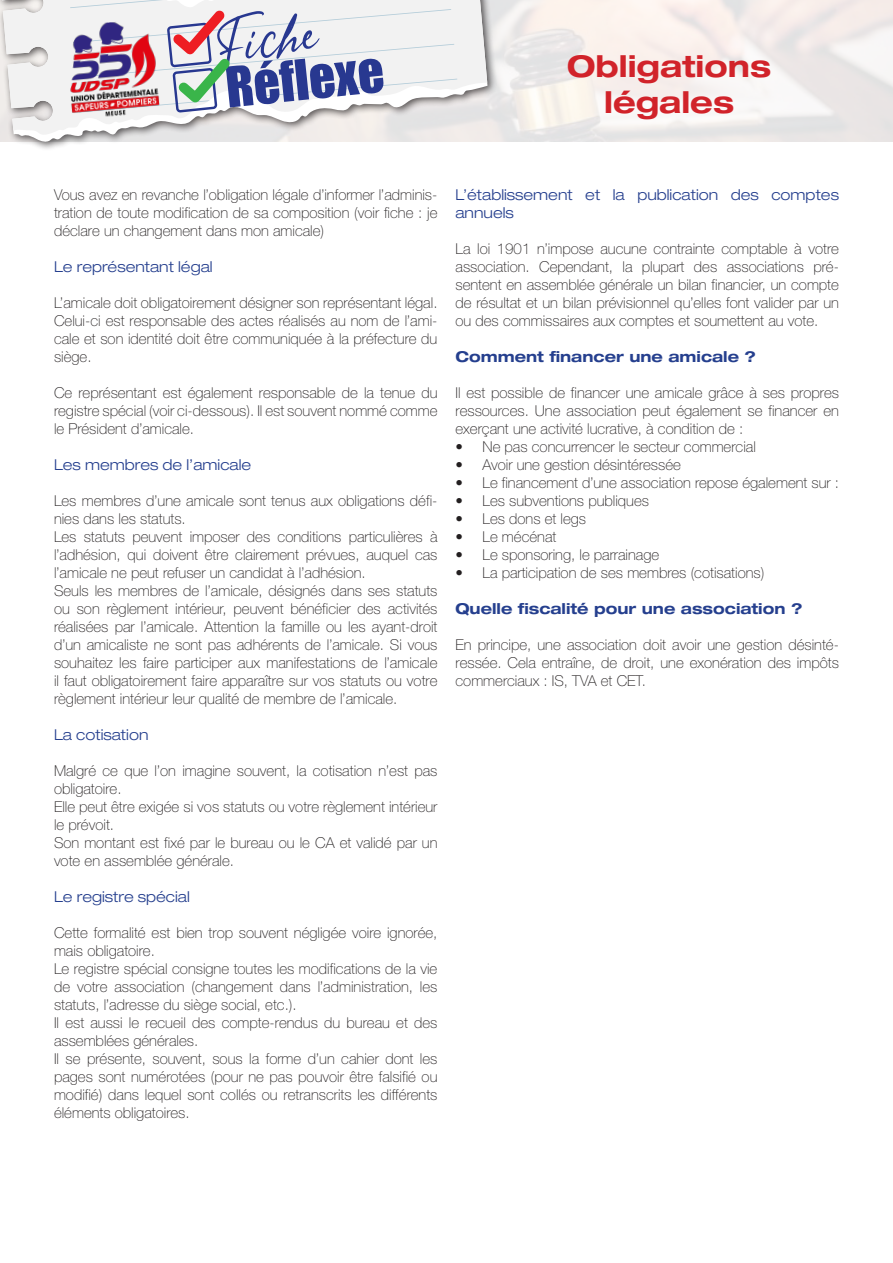
<style>
.page{position:relative;width:893px;height:1263px;background:#fff}
.page>*{position:absolute;margin:0;border:0;box-sizing:border-box;transform-origin:0 0}
.t1{font:700 expanded 30px "Helvetica Neue";color:#d1232a}
.t2{font:100 15px/18px "Helvetica Neue";color:#231f20;text-align:justify}
.t3{font:300 expanded 15px/18px "Helvetica Neue";color:#253f8e}
.t4{font:700 expanded 15px "Helvetica Neue";color:#253f8e}
</style>
<div class="page">
<div style="left:0;top:0;width:498px;height:151px;background:#231f20;opacity:.75"></div>
<svg style="left:0;top:0;width:487px;height:143px;fill:#eae7e7"></svg>
<svg style="left:2px;top:0;width:485px;height:135px;fill:#f2efeb"></svg>
<svg style="left:79px;top:79px;width:378px;height:33px"></svg>
<svg style="left:70px;top:0;width:378px;height:113px"></svg>
<img style="left:61px;top:18px;width:104px;height:110px">
<p class="t1" style="left:567px;top:47px;width:205px">Obligations</p>
<p class="t1" style="left:604px;top:83px;width:131px">légales</p>
<p class="t2" style="left:54px;top:186px;width:385px">Vous avez en revanche l’obligation légale d’informer l’adminis&shy;tration de toute modification de sa composition (voir fiche : je déclare un changement dans mon amicale)</p>
<p class="t3" style="left:54px;top:258px;width:160px">Le représentant légal</p>
<p class="t2" style="left:54px;top:294px;width:385px">L’amicale doit obligatoirement désigner son représentant légal.</p>
<p class="t2" style="left:54px;top:312px;width:385px">Celui-ci est responsable des actes réalisés au nom de l’ami&shy;cale et son identité doit être communiquée à la préfecture du siège.</p>
<p class="t2" style="left:54px;top:384px;width:385px">Ce représentant est également responsable de la tenue du registre spécial (voir ci-dessous). Il est souvent nommé comme le Président d’amicale.</p>
<p class="t3" style="left:54px;top:456px;width:199px">Les membres de l’amicale</p>
<p class="t2" style="left:54px;top:492px;width:385px">Les membres d’une amicale sont tenus aux obligations défi&shy;nies dans les statuts.</p>
<p class="t2" style="left:54px;top:528px;width:385px">Les statuts peuvent imposer des conditions particulières à l’adhésion, qui doivent être clairement prévues, auquel cas l’amicale ne peut refuser un candidat à l’adhésion.</p>
<p class="t2" style="left:54px;top:582px;width:385px">Seuls les membres de l’amicale, désignés dans ses statuts ou son règlement intérieur, peuvent bénéficier des activités réalisées par l’amicale. Attention la famille ou les ayant-droit d’un amicaliste ne sont pas adhérents de l’amicale. Si vous souhaitez les faire participer aux manifestations de l’amicale il faut obligatoirement faire apparaître sur vos statuts ou votre règlement intérieur leur qualité de membre de l’amicale.</p>
<p class="t3" style="left:54px;top:726px;width:96px">La cotisation</p>
<p class="t2" style="left:54px;top:762px;width:385px">Malgré ce que l’on imagine souvent, la cotisation n’est pas obligatoire.</p>
<p class="t2" style="left:54px;top:798px;width:385px">Elle peut être exigée si vos statuts ou votre règlement intérieur le prévoit.</p>
<p class="t2" style="left:54px;top:834px;width:385px">Son montant est fixé par le bureau ou le CA et validé par un vote en assemblée générale.</p>
<p class="t3" style="left:54px;top:888px;width:137px">Le registre spécial</p>
<p class="t2" style="left:54px;top:924px;width:385px">Cette formalité est bien trop souvent négligée voire ignorée, mais obligatoire.</p>
<p class="t2" style="left:54px;top:960px;width:385px">Le registre spécial consigne toutes les modifications de la vie de votre association (changement dans l’administration, les statuts, l’adresse du siège social, etc.).</p>
<p class="t2" style="left:54px;top:1014px;width:385px">Il est aussi le recueil des compte-rendus du bureau et des assemblées générales.</p>
<p class="t2" style="left:54px;top:1050px;width:385px">Il se présente, souvent, sous la forme d’un cahier dont les pages sont numérotées (pour ne pas pouvoir être falsifié ou modifié) dans lequel sont collés ou retranscrits les différents éléments obligatoires.</p>
<p class="t3" style="left:455px;top:186px;width:385px">L’établissement et la publication des comptes annuels</p>
<p class="t2" style="left:455px;top:240px;width:385px">La loi 1901 n’impose aucune contrainte comptable à votre association. Cependant, la plupart des associations pré&shy;sentent en assemblée générale un bilan financier, un compte de résultat et un bilan prévisionnel qu’elles font valider par un ou des commissaires aux comptes et soumettent au vote.</p>
<p class="t4" style="left:455px;top:347px;width:302px">Comment financer une amicale ?</p>
<p class="t2" style="left:455px;top:384px;width:385px">Il est possible de financer une amicale grâce à ses propres ressources. Une association peut également se financer en exerçant une activité lucrative, à condition de :</p>
<p class="t2" style="left:455px;top:438px;width:302px">• Ne pas concurrencer le secteur commercial</p>
<p class="t2" style="left:455px;top:456px;width:227px">• Avoir une gestion désintéressée</p>
<p class="t2" style="left:455px;top:474px;width:385px">• Le financement d’une association repose également sur :</p>
<p class="t2" style="left:455px;top:492px;width:195px">• Les subventions publiques</p>
<p class="t2" style="left:455px;top:510px;width:132px">• Les dons et legs</p>
<p class="t2" style="left:455px;top:528px;width:102px">• Le mécénat</p>
<p class="t2" style="left:455px;top:546px;width:205px">• Le sponsoring, le parrainage</p>
<p class="t2" style="left:455px;top:564px;width:310px">• La participation de ses membres (cotisations)</p>
<p class="t4" style="left:455px;top:599px;width:348px">Quelle fiscalité pour une association ?</p>
<p class="t2" style="left:455px;top:636px;width:385px">En principe, une association doit avoir une gestion désinté&shy;ressée. Cela entraîne, de droit, une exonération des impôts commerciaux : IS, TVA et CET.</p>
</div>
